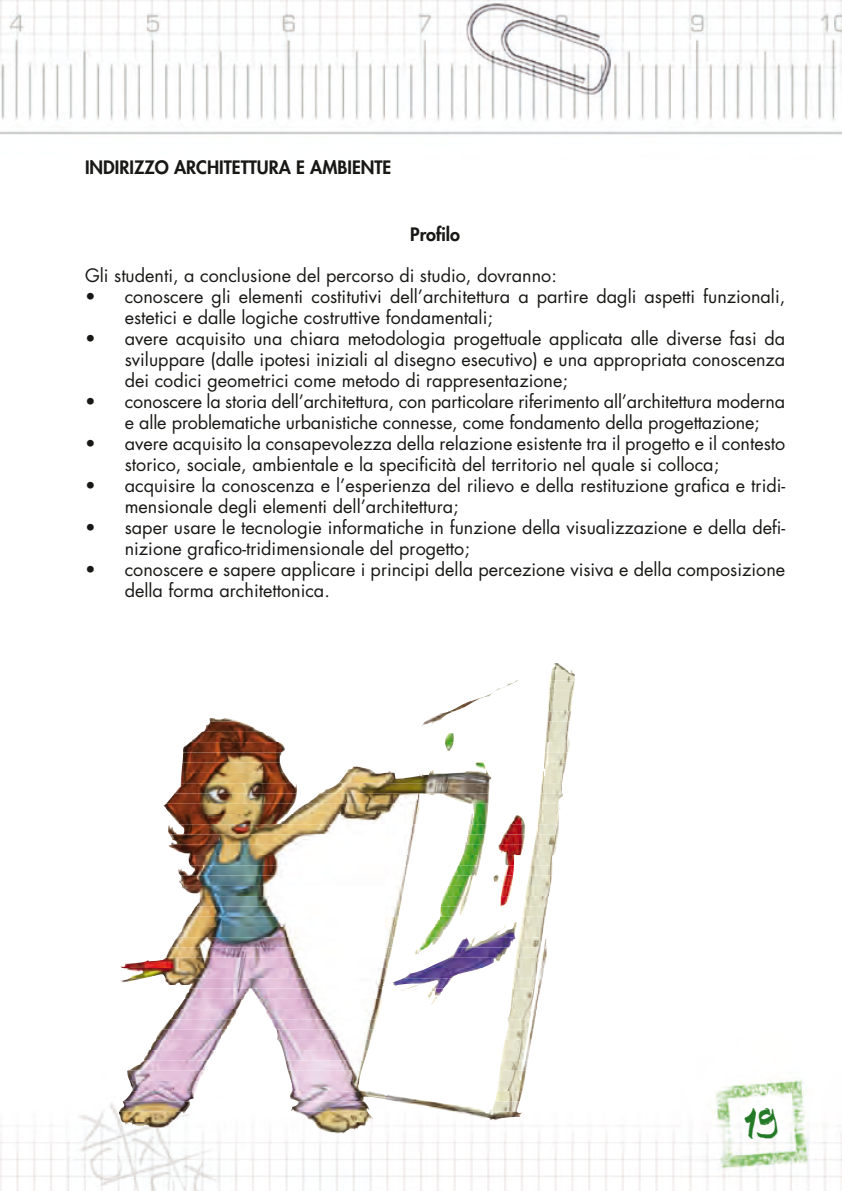
<style>
.page{position:relative;width:842px;height:1191px;background:#fff}
.page>*{position:absolute;margin:0;border:0;box-sizing:border-box;transform-origin:0 0}
.t1{font:44px "Caipirinha";color:#247926}
.t2{font:18px/21px "Futura Std";color:#181816}
.t3{font:800 18px "Futura Std";color:#181816}
</style>
<div class="page">
<img style="left:0;top:0;width:842px;height:1191px">
<img style="left:551px;top:663px;width:16px;height:7px">
<img style="left:516px;top:670px;width:59px;height:10px">
<img style="left:496px;top:680px;width:79px;height:11px">
<img style="left:471px;top:691px;width:103px;height:10px">
<img style="left:449px;top:701px;width:124px;height:10px">
<img style="left:209px;top:711px;width:362px;height:10px">
<img style="left:202px;top:721px;width:368px;height:11px">
<img style="left:190px;top:732px;width:380px;height:10px">
<img style="left:182px;top:742px;width:388px;height:20px">
<img style="left:181px;top:762px;width:385px;height:11px">
<img style="left:181px;top:773px;width:383px;height:10px">
<img style="left:175px;top:783px;width:387px;height:10px">
<img style="left:166px;top:793px;width:397px;height:10px">
<img style="left:163px;top:803px;width:398px;height:11px">
<img style="left:170px;top:814px;width:389px;height:10px">
<img style="left:167px;top:824px;width:392px;height:10px">
<img style="left:170px;top:834px;width:389px;height:10px">
<img style="left:164px;top:844px;width:394px;height:11px">
<img style="left:188px;top:855px;width:365px;height:10px">
<img style="left:178px;top:865px;width:375px;height:21px">
<img style="left:182px;top:886px;width:368px;height:10px">
<img style="left:196px;top:896px;width:353px;height:10px">
<img style="left:188px;top:906px;width:359px;height:10px">
<img style="left:183px;top:916px;width:362px;height:11px">
<img style="left:177px;top:927px;width:367px;height:10px">
<img style="left:171px;top:937px;width:375px;height:10px">
<img style="left:165px;top:947px;width:382px;height:10px">
<img style="left:120px;top:957px;width:426px;height:11px">
<img style="left:122px;top:968px;width:422px;height:10px">
<img style="left:121px;top:978px;width:421px;height:10px">
<img style="left:185px;top:988px;width:355px;height:10px">
<img style="left:177px;top:998px;width:362px;height:11px">
<img style="left:170px;top:1009px;width:367px;height:10px">
<img style="left:161px;top:1019px;width:374px;height:10px">
<img style="left:156px;top:1029px;width:377px;height:10px">
<img style="left:149px;top:1039px;width:383px;height:11px">
<img style="left:144px;top:1050px;width:386px;height:10px">
<img style="left:127px;top:1060px;width:401px;height:10px">
<img style="left:127px;top:1070px;width:399px;height:11px">
<img style="left:130px;top:1081px;width:395px;height:10px">
<img style="left:122px;top:1091px;width:400px;height:10px">
<img style="left:119px;top:1101px;width:401px;height:10px">
<img style="left:119px;top:1111px;width:405px;height:11px">
<img style="left:122px;top:1122px;width:244px;height:10px">
<svg style="left:330px;top:1132px;width:15px;height:1px"></svg>
<p class="t3" style="left:85px;top:156px;width:308px">INDIRIZZO ARCHITETTURA E AMBIENTE</p>
<p class="t3" style="left:410px;top:223px;width:51px">Profilo</p>
<p class="t2" style="left:85px;top:265px;width:473px">Gli studenti, a conclusione del percorso di studio, dovranno:</p>
<p class="t2" style="left:125px;top:286px;width:662px;text-indent:-40px">• conoscere gli elementi costitutivi dell’architettura a partire dagli aspetti funzionali, estetici e dalle logiche costruttive fondamentali;</p>
<p class="t2" style="left:125px;top:328px;width:662px;text-align:justify;text-indent:-40px">• avere acquisito una chiara metodologia progettuale applicata alle diverse fasi da sviluppare (dalle ipotesi iniziali al disegno esecutivo) e una appropriata conoscenza dei codici geometrici come metodo di rappresentazione;</p>
<p class="t2" style="left:125px;top:391px;width:662px;text-indent:-40px">• conoscere la storia dell’architettura, con particolare riferimento all’architettura moderna e alle problematiche urbanistiche connesse, come fondamento della progettazione;</p>
<p class="t2" style="left:125px;top:433px;width:662px;text-indent:-40px">• avere acquisito la consapevolezza della relazione esistente tra il progetto e il contesto storico, sociale, ambientale e la specificità del territorio nel quale si colloca;</p>
<p class="t2" style="left:125px;top:475px;width:662px;text-indent:-40px">• acquisire la conoscenza e l’esperienza del rilievo e della restituzione grafica e tridi&shy;mensionale degli elementi dell’architettura;</p>
<p class="t2" style="left:125px;top:517px;width:662px;text-indent:-40px">• saper usare le tecnologie informatiche in funzione della visualizzazione e della defi&shy;nizione grafico-tridimensionale del progetto;</p>
<p class="t2" style="left:125px;top:559px;width:662px;text-indent:-40px">• conoscere e sapere applicare i principi della percezione visiva e della composizione della forma architettonica.</p>
<h1 class="t1" style="left:745px;top:1097px;width:36px">19</h1>
</div>
